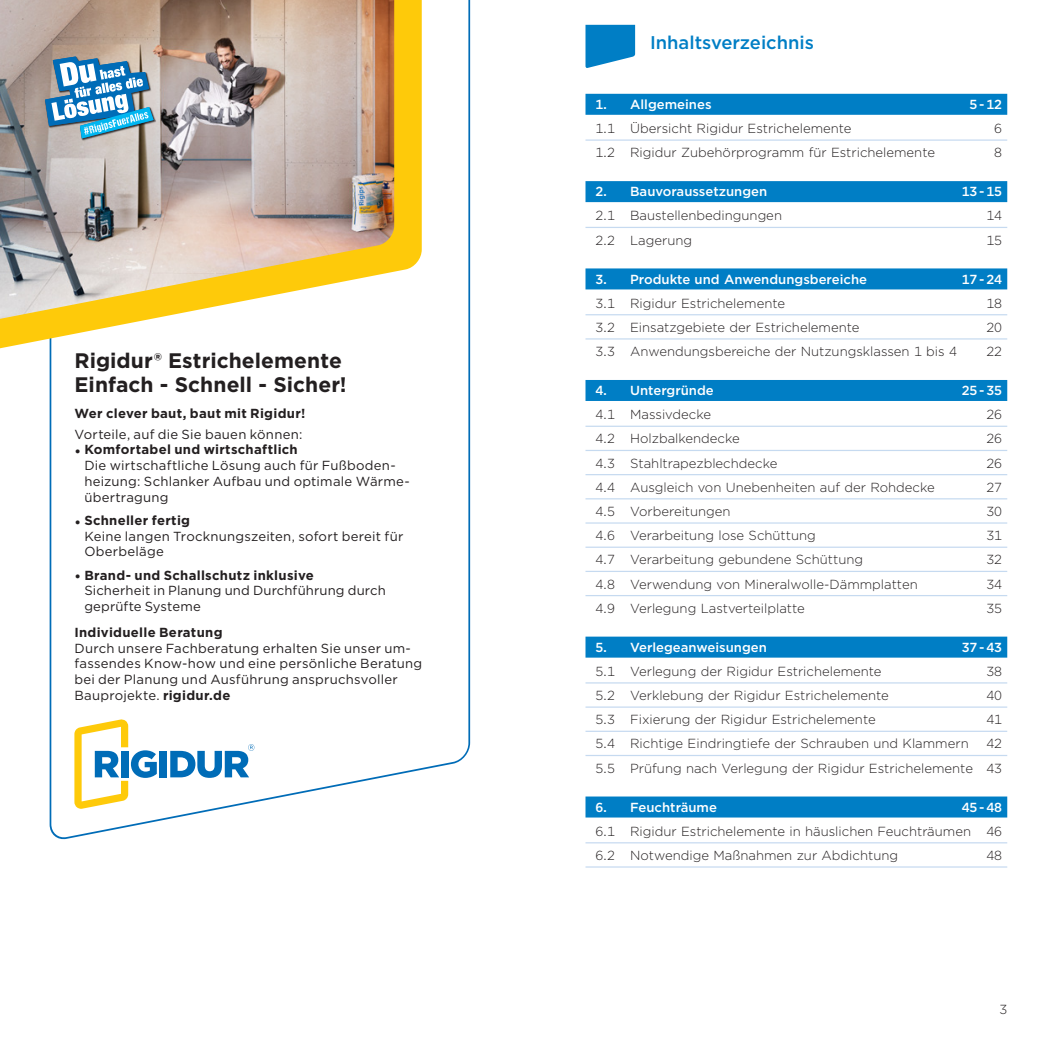
<style>
.page{position:relative;width:1042px;height:1042px;background:#fff}
.page>*{position:absolute;margin:0;border:0;box-sizing:border-box;transform-origin:0 0}
.t1{font:700 21px/24.5px "Gotham";letter-spacing:.005em;color:#231f20}
._01_Kopf_GothamMediu{font:500 18.38px "Gotham";color:#007ec5}
.t2{font:300 13.12px "Gotham";color:#231f20}
.t3{font:13.12px/15.8px "Gotham";letter-spacing:.02em;color:#231f20}
.t4{font:500 13.12px "Gotham";color:#fff}
.t5{font:700 13.12px "Gotham";letter-spacing:.02em;color:#231f20}
.s1{font-weight:700}
</style>
<div class="page">
<svg style="left:585px;top:25px;width:50px;height:43px;background:#2490cd"></svg>
<div style="left:585px;top:94px;width:422px;height:21px;background:#007ec5"></div>
<hr style="left:585px;top:139px;width:422px;height:2px;background:#c6daf0">
<div style="left:585px;top:181px;width:422px;height:21px;background:#007ec5"></div>
<hr style="left:585px;top:227px;width:422px;height:1px;background:#c6daf0">
<div style="left:585px;top:268px;width:422px;height:21px;background:#007ec5"></div>
<hr style="left:585px;top:314px;width:422px;height:1px;background:#c6daf0">
<hr style="left:585px;top:338px;width:422px;height:1px;background:#c6daf0">
<div style="left:585px;top:380px;width:422px;height:21px;background:#007ec5"></div>
<hr style="left:585px;top:426px;width:422px;height:1px;background:#c6daf0">
<hr style="left:585px;top:450px;width:422px;height:1px;background:#c6daf0">
<hr style="left:585px;top:474px;width:422px;height:1px;background:#c6daf0">
<hr style="left:585px;top:498px;width:422px;height:1px;background:#c6daf0">
<hr style="left:585px;top:522px;width:422px;height:2px;background:#c6daf0">
<hr style="left:585px;top:546px;width:422px;height:2px;background:#c6daf0">
<hr style="left:585px;top:571px;width:422px;height:1px;background:#c6daf0">
<hr style="left:585px;top:595px;width:422px;height:1px;background:#c6daf0">
<div style="left:585px;top:636px;width:422px;height:21px;background:#007ec5"></div>
<hr style="left:585px;top:682px;width:422px;height:1px;background:#c6daf0">
<hr style="left:585px;top:706px;width:422px;height:2px;background:#c6daf0">
<hr style="left:585px;top:731px;width:422px;height:1px;background:#c6daf0">
<hr style="left:585px;top:755px;width:422px;height:1px;background:#c6daf0">
<div style="left:585px;top:796px;width:422px;height:21px;background:#007ec5"></div>
<hr style="left:585px;top:842px;width:422px;height:1px;background:#c6daf0">
<hr style="left:585px;top:866px;width:422px;height:1px;background:#c6daf0">
<svg style="left:49px;top:0;width:422px;height:840px"></svg>
<svg style="left:0;top:0;width:422px;height:362px"></svg>
<img style="left:0;top:0;width:394px;height:319px">
<div style="left:160px;top:751px;width:7px;height:26px;background:#006cb7"></div>
<svg style="left:170px;top:744px;width:84px;height:34px"></svg>
<svg style="left:74px;top:719px;width:83px;height:90px"></svg>
<div style="left:45px;top:57px;width:112px;height:85px;background:#231f20;opacity:.7"></div>
<img style="left:45px;top:56px;width:111px;height:85px">
<svg style="left:45px;top:57px;width:109px;height:81px"></svg>
<h1 class="t1" style="left:74px;top:348px;width:274px">Rigidur® Estrichelemente<br>Einfach - Schnell - Sicher!</h1>
<p class="t5" style="left:74px;top:405px;width:232px">Wer clever baut, baut mit Rigidur!</p>
<p class="t3" style="left:74px;top:426px;width:229px">Vorteile, auf die Sie bauen können:</p>
<p class="t5" style="left:74px;top:441px;width:225px">• Komfortabel und wirtschaftlich</p>
<p class="t3" style="left:84px;top:457px;width:327px">Die wirtschaftliche Lösung auch für Fußboden&shy;heizung: Schlanker Aufbau und optimale Wärme&shy;übertragung</p>
<p class="t5" style="left:74px;top:511px;width:117px">• Schneller fertig</p>
<p class="t3" style="left:84px;top:528px;width:320px">Keine langen Trocknungszeiten, sofort bereit für<br>Oberbeläge</p>
<p class="t5" style="left:74px;top:566px;width:241px">• Brand- und Schallschutz inklusive</p>
<p class="t3" style="left:84px;top:582px;width:303px">Sicherheit in Planung und Durchführung durch geprüfte Systeme</p>
<p class="t5" style="left:74px;top:623px;width:150px">Individuelle Beratung</p>
<p class="t3" style="left:74px;top:640px;width:349px">Durch unsere Fachberatung erhalten Sie unser um&shy;fassendes Know-how und eine persönliche Beratung bei der Planung und Ausführung anspruchsvoller Bauprojekte. <span class="s1">rigidur.de</span></p>
<p class="_01_Kopf_GothamMediu" style="left:650px;top:31px;width:166px">Inhaltsverzeichnis</p>
<p class="t4" style="left:595px;top:96px;width:118px">1. Allgemeines</p>
<p class="t4" style="left:969px;top:96px;width:34px">5 - 12</p>
<p class="t2" style="left:595px;top:120px;width:258px">1.1 Übersicht Rigidur Estrichelemente</p>
<p class="t2" style="left:994px;top:120px;width:9px">6</p>
<p class="t2" style="left:595px;top:144px;width:341px">1.2 Rigidur Zubehörprogramm für Estrichelemente</p>
<p class="t2" style="left:994px;top:144px;width:9px">8</p>
<p class="t4" style="left:595px;top:183px;width:173px">2. Bauvoraussetzungen</p>
<p class="t4" style="left:962px;top:183px;width:42px">13 - 15</p>
<p class="t2" style="left:595px;top:207px;width:188px">2.1 Baustellenbedingungen</p>
<p class="t2" style="left:986px;top:207px;width:17px">14</p>
<p class="t2" style="left:595px;top:232px;width:98px">2.2 Lagerung</p>
<p class="t2" style="left:986px;top:232px;width:17px">15</p>
<p class="t4" style="left:595px;top:270px;width:273px">3. Produkte und Anwendungsbereiche</p>
<p class="t4" style="left:962px;top:270px;width:42px">17 - 24</p>
<p class="t2" style="left:595px;top:295px;width:191px">3.1 Rigidur Estrichelemente</p>
<p class="t2" style="left:986px;top:295px;width:17px">18</p>
<p class="t2" style="left:595px;top:319px;width:266px">3.2 Einsatzgebiete der Estrichelemente</p>
<p class="t2" style="left:986px;top:319px;width:17px">20</p>
<p class="t2" style="left:595px;top:343px;width:363px">3.3 Anwendungsbereiche der Nutzungsklassen 1 bis 4</p>
<p class="t2" style="left:986px;top:343px;width:17px">22</p>
<p class="t4" style="left:595px;top:382px;width:120px">4. Untergründe</p>
<p class="t4" style="left:962px;top:382px;width:42px">25 - 35</p>
<p class="t2" style="left:595px;top:406px;width:117px">4.1 Massivdecke</p>
<p class="t2" style="left:986px;top:406px;width:17px">26</p>
<p class="t2" style="left:595px;top:430px;width:146px">4.2 Holzbalkendecke</p>
<p class="t2" style="left:986px;top:430px;width:17px">26</p>
<p class="t2" style="left:595px;top:455px;width:183px">4.3 Stahltrapezblechdecke</p>
<p class="t2" style="left:986px;top:455px;width:17px">26</p>
<p class="t2" style="left:595px;top:479px;width:341px">4.4 Ausgleich von Unebenheiten auf der Rohdecke</p>
<p class="t2" style="left:986px;top:479px;width:17px">27</p>
<p class="t2" style="left:595px;top:503px;width:137px">4.5 Vorbereitungen</p>
<p class="t2" style="left:986px;top:503px;width:17px">30</p>
<p class="t2" style="left:595px;top:527px;width:222px">4.6 Verarbeitung lose Schüttung</p>
<p class="t2" style="left:986px;top:527px;width:17px">31</p>
<p class="t2" style="left:595px;top:551px;width:269px">4.7 Verarbeitung gebundene Schüttung</p>
<p class="t2" style="left:986px;top:551px;width:17px">32</p>
<p class="t2" style="left:595px;top:575px;width:324px">4.8 Verwendung von Mineralwolle-Dämmplatten</p>
<p class="t2" style="left:986px;top:575px;width:17px">34</p>
<p class="t2" style="left:595px;top:600px;width:211px">4.9 Verlegung Lastverteilplatte</p>
<p class="t2" style="left:986px;top:600px;width:17px">35</p>
<p class="t4" style="left:595px;top:638px;width:173px">5. Verlegeanweisungen</p>
<p class="t4" style="left:962px;top:638px;width:42px">37 - 43</p>
<p class="t2" style="left:595px;top:663px;width:288px">5.1 Verlegung der Rigidur Estrichelemente</p>
<p class="t2" style="left:986px;top:663px;width:17px">38</p>
<p class="t2" style="left:595px;top:687px;width:295px">5.2 Verklebung der Rigidur Estrichelemente</p>
<p class="t2" style="left:986px;top:687px;width:17px">40</p>
<p class="t2" style="left:595px;top:711px;width:282px">5.3 Fixierung der Rigidur Estrichelemente</p>
<p class="t2" style="left:986px;top:711px;width:17px">41</p>
<p class="t2" style="left:595px;top:735px;width:375px">5.4 Richtige Eindringtiefe der Schrauben und Klammern</p>
<p class="t2" style="left:986px;top:735px;width:17px">42</p>
<p class="t2" style="left:595px;top:759px;width:408px">5.5 Prüfung nach Verlegung der Rigidur Estrichelemente 43</p>
<p class="t4" style="left:595px;top:798px;width:123px">6. Feuchträume</p>
<p class="t4" style="left:962px;top:798px;width:42px">45 - 48</p>
<p class="t2" style="left:595px;top:823px;width:408px">6.1 Rigidur Estrichelemente in häuslichen Feuchträumen 46</p>
<p class="t2" style="left:595px;top:847px;width:304px">6.2 Notwendige Maßnahmen zur Abdichtung</p>
<p class="t2" style="left:986px;top:847px;width:17px">48</p>
<p class="t2" style="left:999px;top:1001px;width:9px">3</p>
</div>
